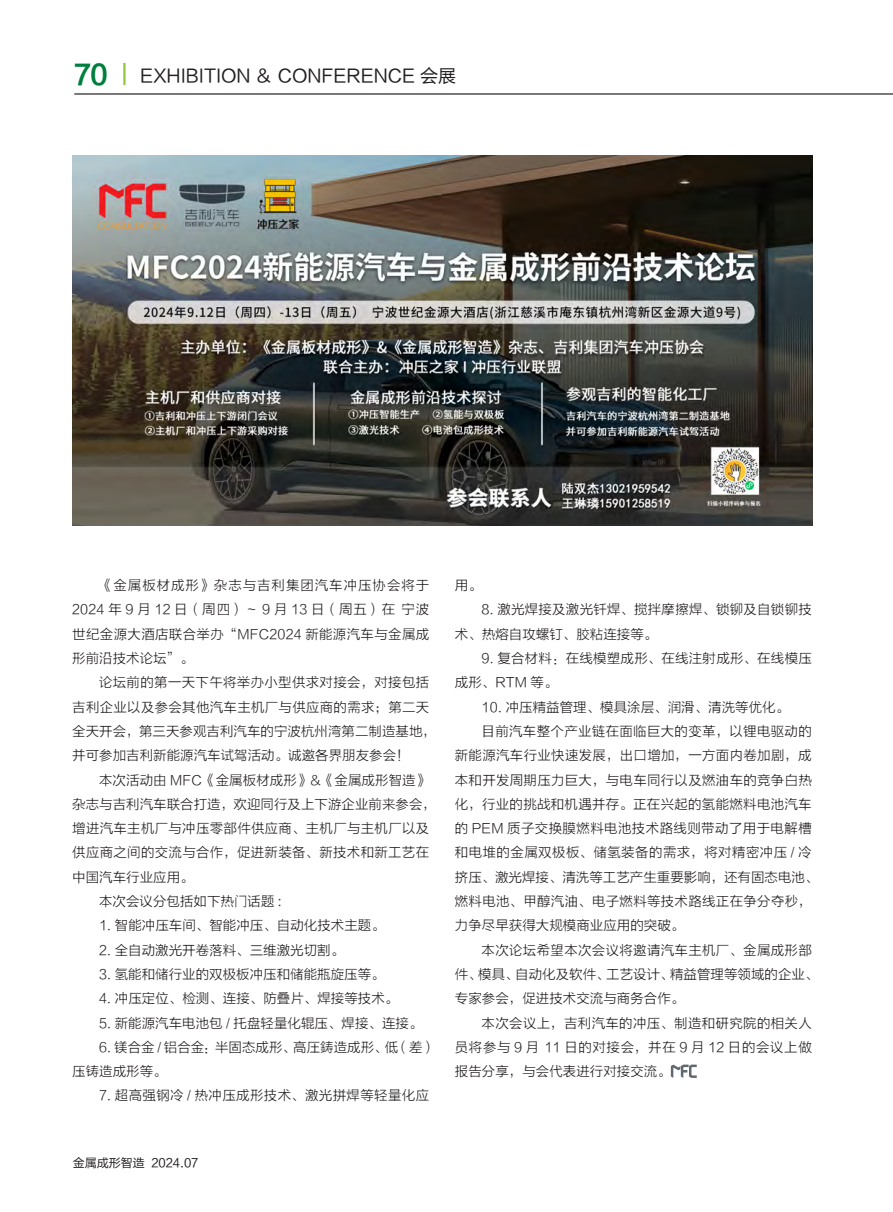
<style>
.page{position:relative;width:893px;height:1212px;background:#fff}
.page>*{position:absolute;margin:0;border:0;box-sizing:border-box;transform-origin:0 0}
.t1{font:18px "FZLTHK GBK1 0";color:#231f20}
.mfc内文_细黑{font:13.5px/24.3px "FZLTXHK";letter-spacing:.015em;color:#231f20}
.t2{font:12px "FZLTHK GBK1 0";color:#231f20}
.s1{font-family:"FZLTCHJW GB1 0";font-size:27px;color:#007e3d}
</style>
<div class="page">
<hr style="left:74px;top:93px;width:819px;height:2px;background:#231f20">
<hr style="left:123px;top:63px;width:3px;height:22px;background:#92c73d">
<svg style="left:671px;top:1064px;width:26px;height:14px"></svg>
<img style="left:72px;top:155px;width:740px;height:370px">
<h1 class="t1" style="left:74px;top:66px;width:384px"><span class="s1">70</span> EXHIBITION ＆ CONFERENCE 会展</h1>
<p class="mfc内文_细黑" style="left:72px;top:573px;width:359px;text-align:justify;text-indent:27px">《金属板材成形》杂志与吉利集团汽车冲压协会将于2024 年 9 月 12 日（周四）～ 9 月 13 日（周五）在 宁波世纪金源大酒店联合举办“MFC2024 新能源汽车与金属成形前沿技术论坛”。</p>
<p class="mfc内文_细黑" style="left:72px;top:671px;width:365px;text-indent:27px">论坛前的第一天下午将举办小型供求对接会，对接包括吉利企业以及参会其他汽车主机厂与供应商的需求；第二天全天开会，第三天参观吉利汽车的宁波杭州湾第二制造基地，并可参加吉利新能源汽车试驾活动。诚邀各界朋友参会！</p>
<p class="mfc内文_细黑" style="left:72px;top:768px;width:365px;text-indent:27px">本次活动由 MFC《金属板材成形》&amp;《金属成形智造》杂志与吉利汽车联合打造，欢迎同行及上下游企业前来参会，增进汽车主机厂与冲压零部件供应商、主机厂与主机厂以及供应商之间的交流与合作，促进新装备、新技术和新工艺在中国汽车行业应用。</p>
<p class="mfc内文_细黑" style="left:99px;top:889px;width:184px">本次会议分包括如下热门话题 :</p>
<p class="mfc内文_细黑" style="left:99px;top:914px;width:287px">1. 智能冲压车间、智能冲压、自动化技术主题。</p>
<p class="mfc内文_细黑" style="left:99px;top:938px;width:247px">2. 全自动激光开卷落料、三维激光切割。</p>
<p class="mfc内文_细黑" style="left:99px;top:962px;width:287px">3. 氢能和储行业的双极板冲压和储能瓶旋压等。</p>
<p class="mfc内文_细黑" style="left:99px;top:987px;width:301px">4. 冲压定位、检测、连接、防叠片、焊接等技术。</p>
<p class="mfc内文_细黑" style="left:99px;top:1011px;width:325px">5. 新能源汽车电池包 / 托盘轻量化辊压、焊接、连接。</p>
<p class="mfc内文_细黑" style="left:72px;top:1035px;width:365px;text-indent:27px">6. 镁合金 / 铝合金：半固态成形、高圧鋳造成形、低（差）压铸造成形等。</p>
<p class="mfc内文_细黑" style="left:99px;top:1084px;width:332px">7. 超高强钢冷 / 热冲压成形技术、激光拼焊等轻量化应</p>
<p class="t2" style="left:73px;top:1156px;width:127px">金属成形智造 2024.07</p>
<p class="mfc内文_细黑" style="left:455px;top:573px;width:28px">用。</p>
<p class="mfc内文_细黑" style="left:455px;top:598px;width:358px;text-indent:27px">8. 激光焊接及激光钎焊、搅拌摩擦焊、锁铆及自锁铆技术、热熔自攻螺钉、胶粘连接等。</p>
<p class="mfc内文_细黑" style="left:455px;top:646px;width:358px;text-indent:27px">9. 复合材料：在线模塑成形、在线注射成形、在线模压成形、RTM 等。</p>
<p class="mfc内文_细黑" style="left:482px;top:695px;width:309px">10. 冲压精益管理、模具涂层、润滑、清洗等优化。</p>
<p class="mfc内文_细黑" style="left:455px;top:719px;width:365px;text-indent:27px">目前汽车整个产业链在面临巨大的变革，以锂电驱动的新能源汽车行业快速发展，出口增加，一方面内卷加剧，成本和开发周期压力巨大，与电车同行以及燃油车的竞争白热化，行业的挑战和机遇并存。正在兴起的氢能燃料电池汽车的 PEM 质子交换膜燃料电池技术路线则带动了用于电解槽和电堆的金属双极板、储氢装备的需求，将对精密冲压 / 冷挤压、激光焊接、清洗等工艺产生重要影响，还有固态电池、燃料电池、甲醇汽油、电子燃料等技术路线正在争分夺秒，力争尽早获得大规模商业应用的突破。</p>
<p class="mfc内文_细黑" style="left:455px;top:938px;width:365px;text-indent:27px">本次论坛希望本次会议将邀请汽车主机厂、金属成形部件、模具、自动化及软件、工艺设计、精益管理等领域的企业、专家参会，促进技术交流与商务合作。</p>
<p class="mfc内文_细黑" style="left:455px;top:1011px;width:359px;text-align:justify;text-indent:27px">本次会议上，吉利汽车的冲压、制造和研究院的相关人员将参与 9 月 11 日的对接会，并在 9 月 12 日的会议上做报告分享，与会代表进行对接交流。</p>
</div>
